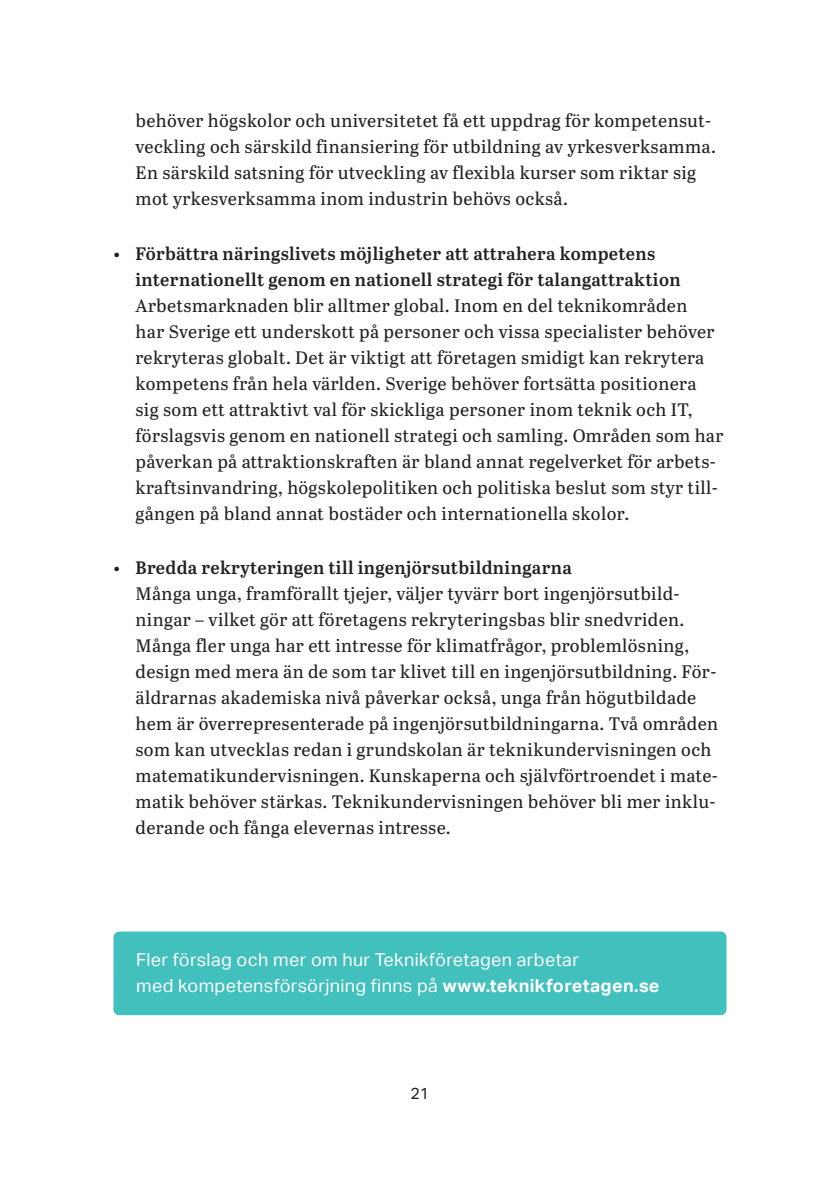
<style>
.page{position:relative;width:840px;height:1191px;background:#fff}
.page>*{position:absolute;margin:0;border:0;box-sizing:border-box;transform-origin:0 0}
.t1{font:18px/26px "Abril Text";letter-spacing:.02em;color:#231f20}
.t2{font:600 18px/26px "Abril Text";letter-spacing:.02em;color:#231f20}
.t3{font:18px/26px "Aktiv Grotesk";letter-spacing:.02em;color:#fff}
.t4{font:16px "Aktiv Grotesk";color:#231f20}
.s1{font-weight:700}
</style>
<div class="page">
<div style="left:113px;top:931px;width:613px;height:84px;background:#42c0bd;border-radius:6px"></div>
<p class="t1" style="left:135px;top:107px;width:581px">behöver högskolor och universitetet få ett uppdrag för kompetensut&shy;veckling och särskild finansiering för utbildning av yrkesverksamma.<br>En särskild satsning för utveckling av flexibla kurser som riktar sig mot yrkesverksamma inom industrin behövs också.</p>
<p class="t2" style="left:135px;top:240px;width:546px;text-indent:-22px">• Förbättra näringslivets möjligheter att attrahera kompetens internationellt genom en nationell strategi för talangattraktion</p>
<p class="t1" style="left:135px;top:292px;width:589px">Arbetsmarknaden blir alltmer global. Inom en del teknikområden<br>har Sverige ett underskott på personer och vissa specialister behöver rekryteras globalt. Det är viktigt att företagen smidigt kan rekrytera kompetens från hela världen. Sverige behöver fortsätta positionera sig som ett attraktivt val för skickliga personer inom teknik och IT, förslagsvis genom en nationell strategi och samling. Områden som har påverkan på attraktionskraften är bland annat regelverket för arbets&shy;kraftsinvandring, högskolepolitiken och politiska beslut som styr till&shy;gången på bland annat bostäder och internationella skolor.</p>
<p class="t2" style="left:113px;top:554px;width:460px">• Bredda rekryteringen till ingenjörsutbildningarna</p>
<p class="t1" style="left:135px;top:580px;width:584px">Många unga, framförallt tjejer, väljer tyvärr bort ingenjörsutbild&shy;ningar – vilket gör att företagens rekryteringsbas blir snedvriden.<br>Många fler unga har ett intresse för klimatfrågor, problemlösning, design med mera än de som tar klivet till en ingenjörsutbildning. För&shy;äldrarnas akademiska nivå påverkar också, unga från högutbildade hem är överrepresenterade på ingenjörsutbildningarna. Två områden som kan utvecklas redan i grundskolan är teknikundervisningen och matematikundervisningen. Kunskaperna och självförtroendet i mate&shy;matik behöver stärkas. Teknikundervisningen behöver bli mer inklu&shy;derande och fånga elevernas intresse.</p>
<p class="t3" style="left:136px;top:947px;width:524px">Fler förslag och mer om hur Teknikföretagen arbetar<br>med kompetensförsörjning finns på <span class="s1">www.teknikforetagen.se</span></p>
<p class="t4" style="left:410px;top:1084px;width:20px">21</p>
</div>
